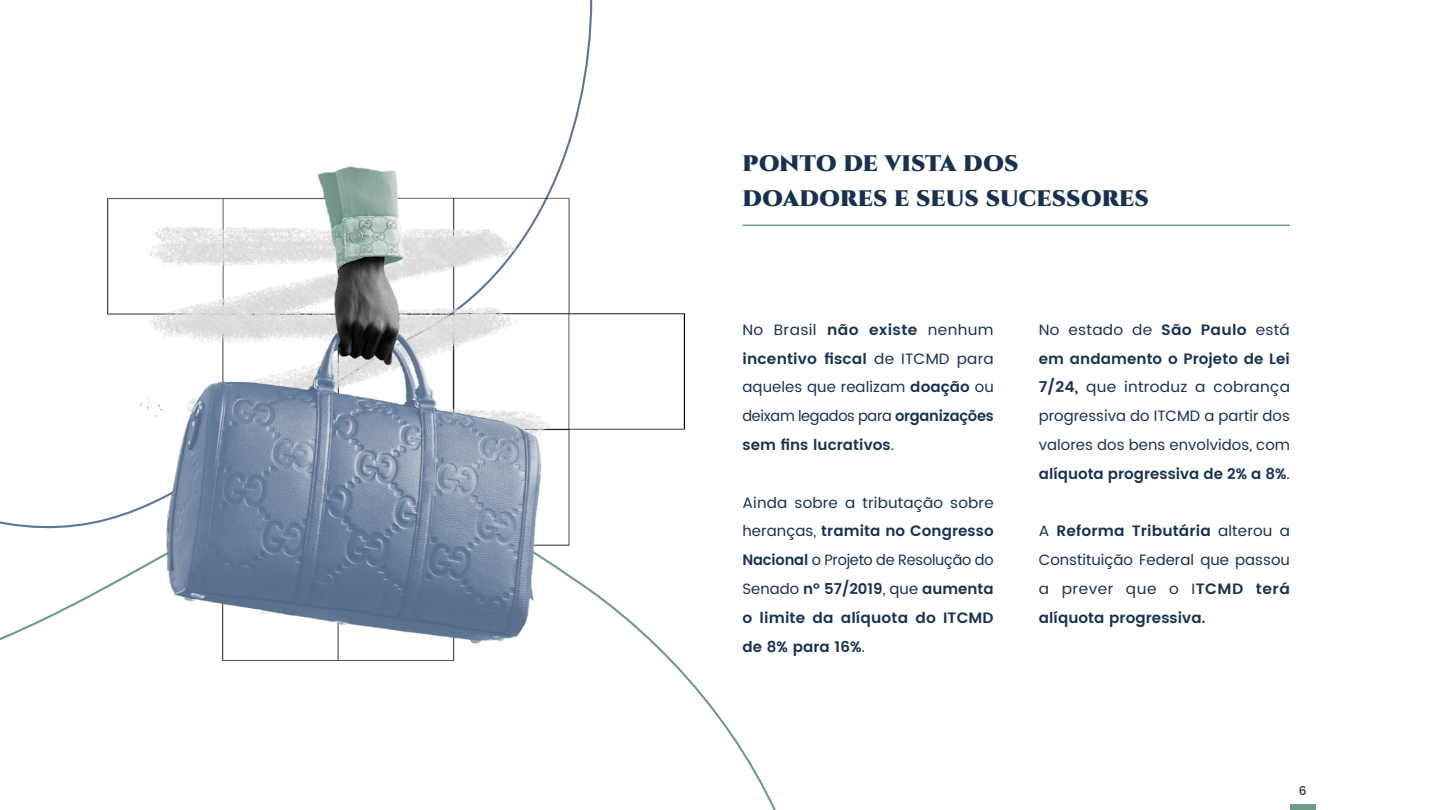
<style>
.page{position:relative;width:1440px;height:810px;background:#fff}
.page>*{position:absolute;margin:0;border:0;box-sizing:border-box;transform-origin:0 0}
.t1{font:900 26.25px/34.8px "Cinzel";letter-spacing:.005em;color:#173152}
.t2{font:15px/28.8px "Poppins";color:#173152;text-align:justify}
.t3{font:600 15px/28.8px "Poppins";letter-spacing:.005em;color:#173152;text-align:justify}
.t4{font:500 12px "Poppins";color:#173152}
.s1{font-weight:600}
.s2{font-weight:400}
</style>
<div class="page">
<div style="left:1290px;top:805px;width:25px;height:5px;background:#6c9e83"></div>
<hr style="left:742px;top:225px;width:548px;height:1px;background:#6c9e83">
<img style="left:108px;top:149px;width:576px;height:511px">
<h1 class="t1" style="left:742px;top:146px;width:408px">PONTO DE VISTA DOS<br>DOADORES E SEUS SUCESSORES</h1>
<p class="t2" style="left:742px;top:316px;width:253px">No Brasil <span class="s1">não existe</span> nenhum <span class="s1">incentivo fiscal</span> de ITCMD para aqueles que realizam <span class="s1">doação</span> ou deixam legados para <span class="s1">organizações sem fins lucrativos</span>.</p>
<p class="t3" style="left:743px;top:489px;width:253px"><span class="s2">Ainda sobre a tributação sobre heranças,</span> tramita no Congresso Nacional <span class="s2">o Projeto de Resolução do Senado</span> nº 57/2019<span class="s2">, que</span> aumenta o limite da alíquota do ITCMD de 8% para 16%<span class="s2">.</span></p>
<p class="t2" style="left:1039px;top:316px;width:253px">No estado de <span class="s1">São Paulo</span> está <span class="s1">em andamento o Projeto de Lei 7/24,</span> que introduz a cobrança progressiva do ITCMD a partir dos valores dos bens envolvidos, com <span class="s1">alíquota progressiva de 2% a 8%</span>.</p>
<p class="t2" style="left:1039px;top:517px;width:253px">A <span class="s1">Reforma Tributária</span> alterou a Constituição Federal que passou a prever que o I<span class="s1">TCMD terá alíquota progressiva.</span></p>
<p class="t4" style="left:1299px;top:782px;width:9px">6</p>
</div>
